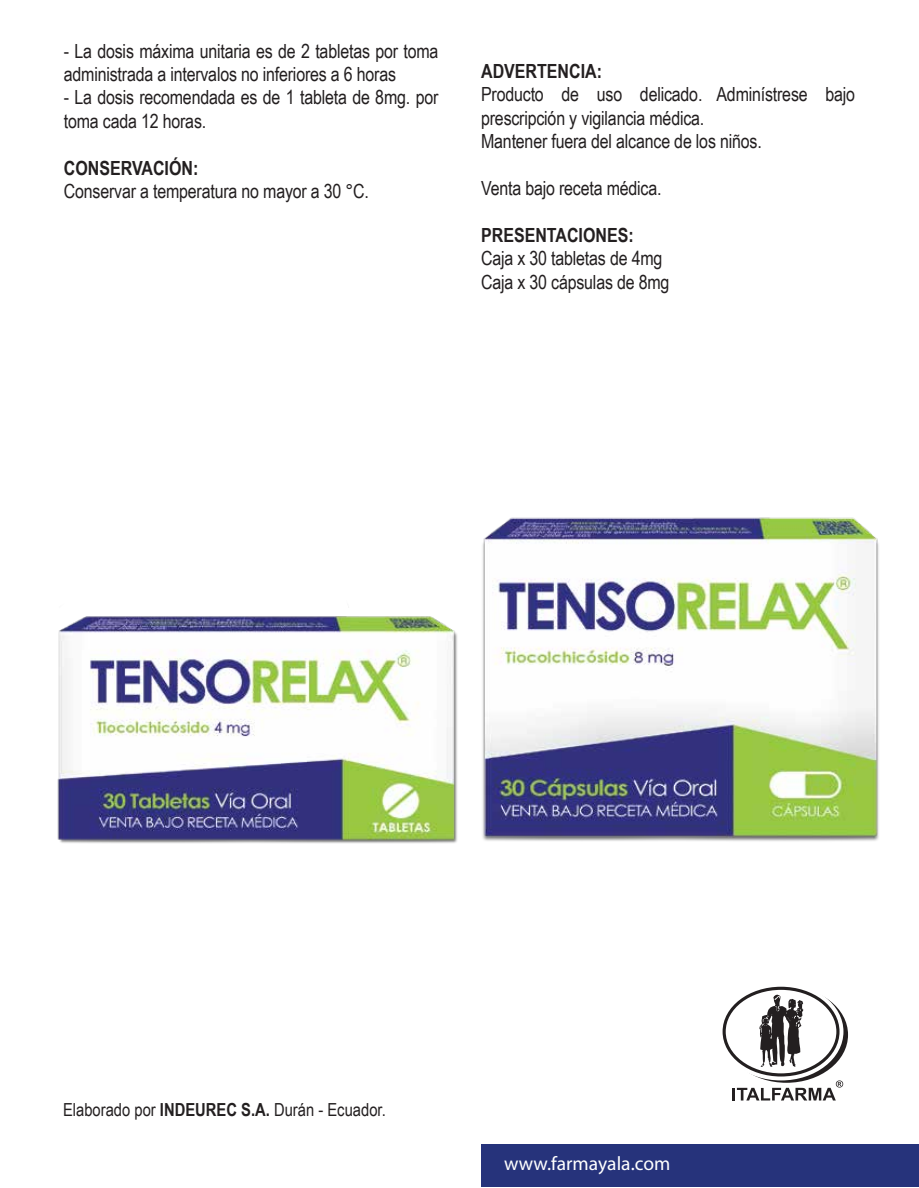
<style>
.page{position:relative;width:919px;height:1188px;background:#fff}
.page>*{position:absolute;margin:0;border:0;box-sizing:border-box;transform-origin:0 0}
.t1{font:19.5px/23.4px "Arial Narrow";letter-spacing:-.01em;color:#231f20}
.t2{font:700 19.5px "Arial Narrow";color:#231f20}
.t3{font:19.5px "Myriad Pro";color:#fff}
.t4{font:18px "Arial Narrow";color:#231f20}
.s1{font-weight:700}
</style>
<div class="page">
<div style="left:481px;top:1144px;width:437px;height:42px;background:#26337b"></div>
<svg style="left:724px;top:987px;width:123px;height:96px"></svg>
<svg style="left:732px;top:1080px;width:110px;height:21px"></svg>
<svg style="left:719px;top:984px;width:123px;height:96px"></svg>
<div style="left:718px;top:983px;width:125px;height:97px;border:2px solid #fff;border-radius:50%"></div>
<div style="left:723px;top:988px;width:114px;height:87px;background:#fff;border-radius:50%"></div>
<div style="left:722px;top:987px;width:117px;height:90px;border:3px solid #231f20;border-radius:50%"></div>
<svg style="left:759px;top:995px;width:44px;height:72px"></svg>
<img style="left:57px;top:616px;width:366px;height:228px">
<img style="left:423px;top:517px;width:456px;height:326px">
<p class="t1" style="left:64px;top:38px;width:376px">- La dosis máxima unitaria es de 2 tabletas por toma administrada a intervalos no inferiores a 6 horas</p>
<p class="t1" style="left:64px;top:85px;width:376px">- La dosis recomendada es de 1 tableta de 8mg. por toma cada 12 horas.</p>
<p class="t2" style="left:64px;top:153px;width:136px">CONSERVACIÓN:</p>
<p class="t1" style="left:64px;top:179px;width:306px">Conservar a temperatura no mayor a 30 °C.</p>
<p class="t2" style="left:481px;top:56px;width:122px">ADVERTENCIA:</p>
<p class="t1" style="left:481px;top:82px;width:375px">Producto de uso delicado. Adminístrese bajo prescripción y vigilancia médica.<br>Mantener fuera del alcance de los niños.</p>
<p class="t1" style="left:481px;top:176px;width:182px">Venta bajo receta médica.</p>
<p class="t2" style="left:481px;top:220px;width:154px">PRESENTACIONES:</p>
<p class="t1" style="left:481px;top:246px;width:190px">Caja x 30 tabletas de 4mg<br>Caja x 30 cápsulas de 8mg</p>
<p class="t4" style="left:63px;top:1097px;width:324px">Elaborado por <span class="s1">INDEUREC S.A.</span> Durán - Ecuador.</p>
<p class="t3" style="left:504px;top:1152px;width:167px">www.farmayala.com</p>
</div>
